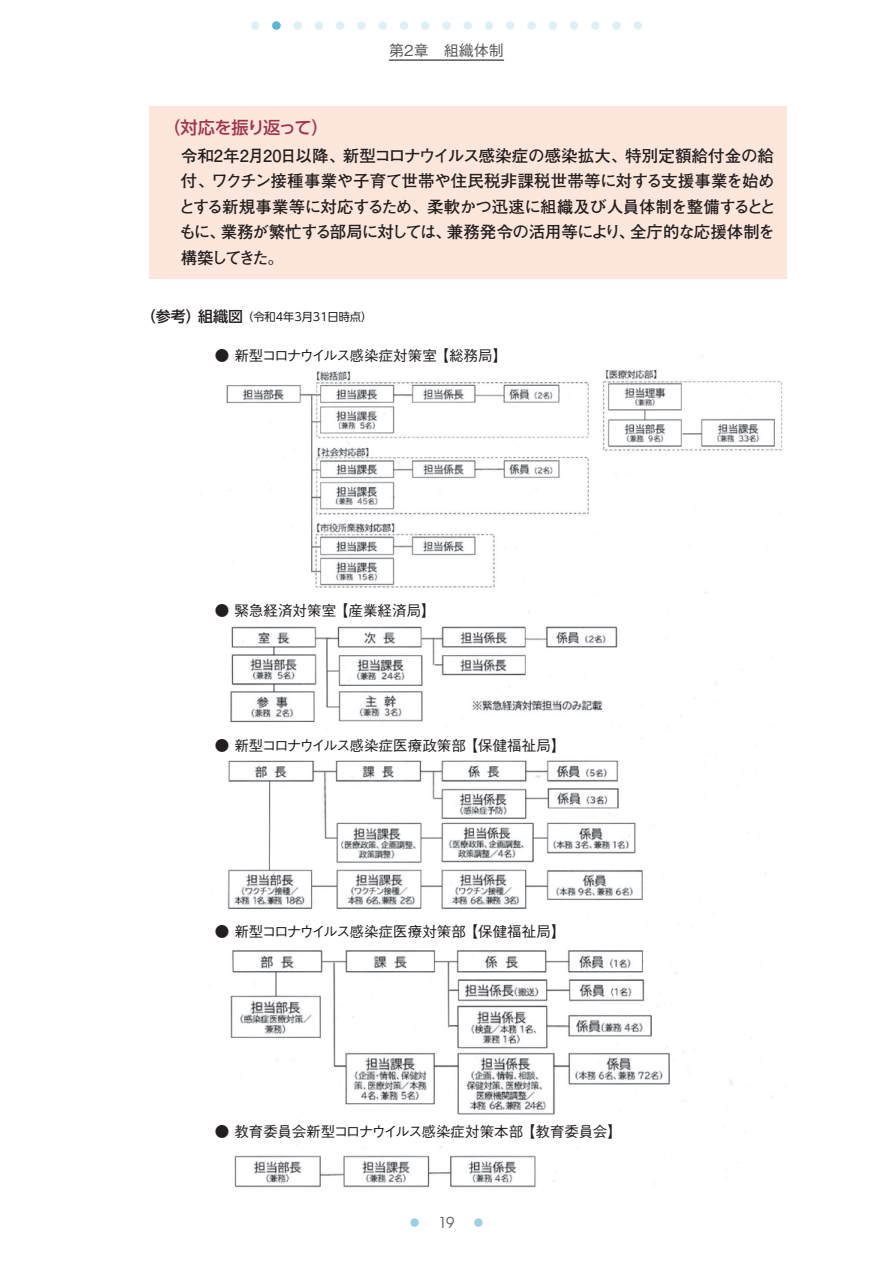
<style>
.page{position:relative;width:893px;height:1263px;background:#fff}
.page>*{position:absolute;margin:0;border:0;box-sizing:border-box;transform-origin:0 0}
.t1{font:500 17.25px "UD Shin Go Pro";letter-spacing:-.08em;color:#9f364a}
.t2{font:700 16.5px/25.5px "Futo Go B101 Upr";letter-spacing:-.055em;color:#231f20;text-align:justify}
.t3{font:500 15px "Gothic BBB Upr";color:#57585a}
.t4{font:15px "Avant Garde";color:#57585a}
.t5{font:500 14.55px "Gothic BBB Upr";color:#231f20}
.t6{font:500 14.55px "Gothic BBB Upr";letter-spacing:-.045em;color:#231f20}
.t7{font:11.25px "UD Shin Go NT Pro";color:#231f20}
.s1{font-weight:500;font-size:15px}
</style>
<div class="page">
<div style="left:251px;top:21px;width:8px;height:9px;background:#def0f6;border-radius:50%"></div>
<svg style="left:293px;top:21px;width:9px;height:9px"></svg>
<div style="left:315px;top:21px;width:8px;height:9px;background:#def0f6;border-radius:50%"></div>
<div style="left:336px;top:21px;width:8px;height:9px;background:#def0f6;border-radius:50%"></div>
<svg style="left:357px;top:21px;width:9px;height:9px"></svg>
<div style="left:378px;top:21px;width:9px;height:9px;background:#def0f6;border-radius:50%"></div>
<div style="left:400px;top:21px;width:8px;height:9px;background:#def0f6;border-radius:50%"></div>
<div style="left:421px;top:21px;width:8px;height:9px;background:#def0f6;border-radius:50%"></div>
<svg style="left:442px;top:21px;width:9px;height:9px"></svg>
<div style="left:463px;top:21px;width:9px;height:9px;background:#def0f6;border-radius:50%"></div>
<div style="left:485px;top:21px;width:8px;height:9px;background:#def0f6;border-radius:50%"></div>
<div style="left:506px;top:21px;width:8px;height:9px;background:#def0f6;border-radius:50%"></div>
<svg style="left:527px;top:21px;width:9px;height:9px"></svg>
<div style="left:549px;top:21px;width:8px;height:9px;background:#def0f6;border-radius:50%"></div>
<div style="left:570px;top:21px;width:8px;height:9px;background:#def0f6;border-radius:50%"></div>
<svg style="left:591px;top:21px;width:9px;height:9px"></svg>
<svg style="left:612px;top:21px;width:9px;height:9px"></svg>
<div style="left:634px;top:21px;width:8px;height:9px;background:#def0f6;border-radius:50%"></div>
<div style="left:474px;top:1218px;width:9px;height:9px;background:#9ecfe5;border-radius:50%"></div>
<div style="left:410px;top:1218px;width:9px;height:9px;background:#9ecfe5;border-radius:50%"></div>
<div style="left:272px;top:21px;width:9px;height:9px;background:#59b6d5;border-radius:50%"></div>
<svg style="left:389px;top:59px;width:115px;height:2px"></svg>
<div style="left:149px;top:106px;width:638px;height:173px;background:#fde7dc"></div>
<img style="left:200px;top:356px;width:587px;height:832px">
<p class="t3" style="left:389px;top:38px;width:116px">第2章　組織体制</p>
<p class="t1" style="left:163px;top:114px;width:167px">（対応を振り返って）</p>
<p class="t2" style="left:179px;top:142px;width:599px">令和2年2月20日以降、新型コロナウイルス感染症の感染拡大、特別定額給付金の給付、ワクチン接種事業や子育て世帯や住民税非課税世帯等に対する支援事業を始めとする新規事業等に対応するため、柔軟かつ迅速に組織及び人員体制を整備するとともに、業務が繁忙する部局に対しては、兼務発令の活用等により、全庁的な応援体制を構築してきた。</p>
<p class="t7" style="left:141px;top:307px;width:233px"><span class="s1">（参考）組織図</span> （令和4年3月31日時点）</p>
<p class="t6" style="left:215px;top:344px;width:294px">● 新型コロナウイルス感染症対策室 【総務局】</p>
<p class="t5" style="left:215px;top:599px;width:222px">● 緊急経済対策室 【産業経済局】</p>
<p class="t5" style="left:215px;top:733px;width:352px">● 新型コロナウイルス感染症医療政策部 【保健福祉局】</p>
<p class="t5" style="left:215px;top:920px;width:352px">● 新型コロナウイルス感染症医療対策部 【保健福祉局】</p>
<p class="t5" style="left:215px;top:1120px;width:408px">● 教育委員会新型コロナウイルス感染症対策本部 【教育委員会】</p>
<p class="t4" style="left:439px;top:1214px;width:17px">19</p>
</div>
